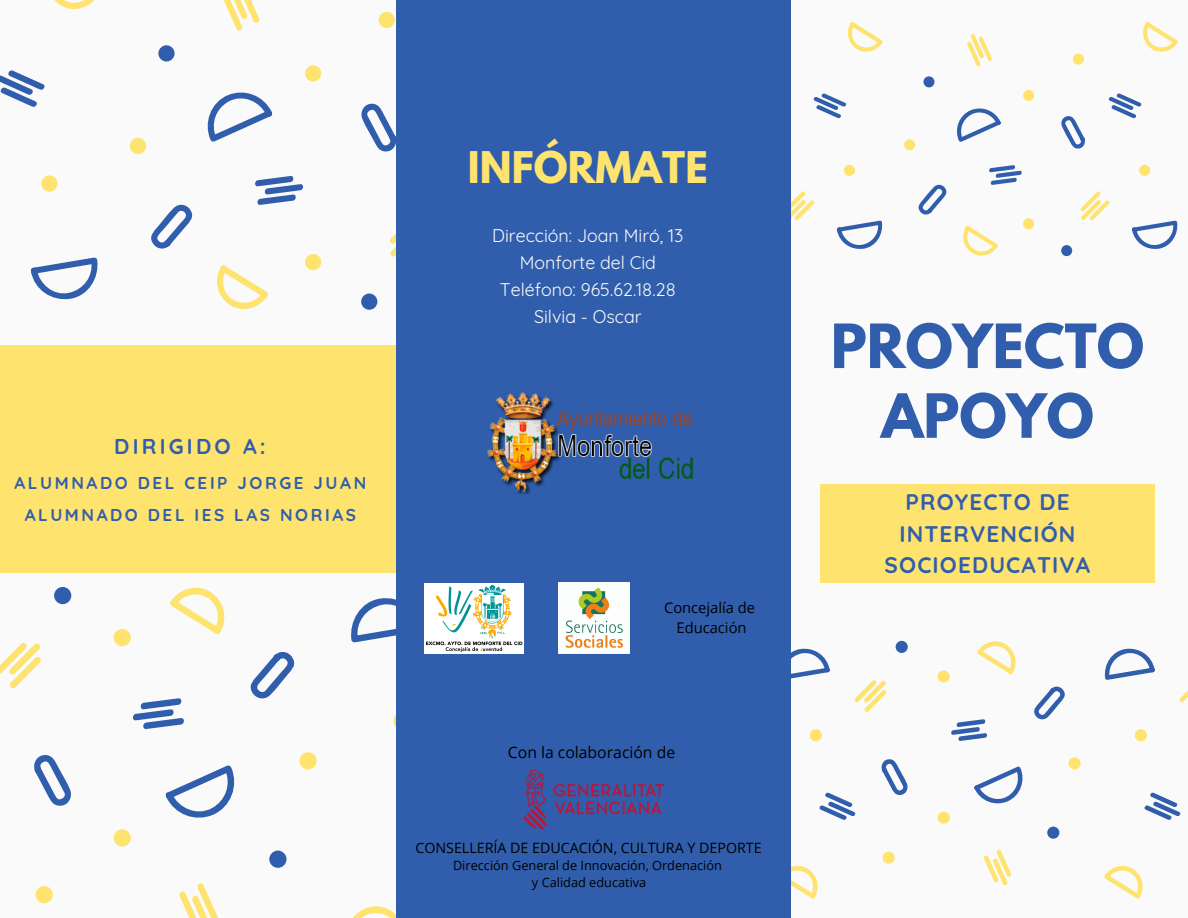
<style>
.page{position:relative;width:1188px;height:918px;background:#fafafa}
.page>*{position:absolute;margin:0;border:0;box-sizing:border-box;transform-origin:0 0}
.t1{font:700 54px "League Spartan";color:#305eac}
.t2{font:700 38.7px "League Spartan";color:#ffe36f}
.t3{font:700 22.5px/31.5px "Quicksand";letter-spacing:.05em;color:#305eac;text-align:center}
.t4{font:700 21.45px "Quicksand";letter-spacing:.15em;color:#305eac}
.t5{font:17.85px "Quicksand";color:#fafafa}
.t6{font:700 17.1px "Quicksand";letter-spacing:.15em;color:#305eac}
.t7{font:15.75px "Open Sans";color:#000}
.t8{font:14.7px "Open Sans";color:#000}
.t9{font:14.25px "Open Sans";color:#000}
.t10{font:12.75px "Open Sans";color:#000}
</style>
<div class="page">
<div style="left:820px;top:484px;width:334px;height:99px;background:#ffe36f"></div>
<svg style="left:1132px;top:221px;width:46px;height:28px"></svg>
<svg style="left:1108px;top:93px;width:34px;height:26px"></svg>
<svg style="left:1143px;top:22px;width:35px;height:30px"></svg>
<div style="left:1139px;top:165px;width:11px;height:11px;background:#ffe36f;border-radius:50%"></div>
<svg style="left:1061px;top:116px;width:24px;height:33px"></svg>
<div style="left:1061px;top:245px;width:11px;height:11px;background:#305eac;border-radius:50%"></div>
<svg style="left:1080px;top:191px;width:30px;height:30px"></svg>
<div style="left:1073px;top:54px;width:11px;height:11px;background:#ffe36f;border-radius:50%"></div>
<svg style="left:957px;top:108px;width:44px;height:34px"></svg>
<svg style="left:989px;top:165px;width:33px;height:20px"></svg>
<svg style="left:836px;top:221px;width:47px;height:28px"></svg>
<svg style="left:813px;top:93px;width:34px;height:26px"></svg>
<svg style="left:847px;top:22px;width:36px;height:30px"></svg>
<svg style="left:963px;top:226px;width:35px;height:30px"></svg>
<div style="left:844px;top:165px;width:11px;height:11px;background:#ffe36f;border-radius:50%"></div>
<div style="left:1023px;top:90px;width:11px;height:11px;background:#ffe36f;border-radius:50%"></div>
<svg style="left:918px;top:184px;width:29px;height:31px"></svg>
<div style="left:923px;top:76px;width:11px;height:11px;background:#305eac;border-radius:50%"></div>
<svg style="left:967px;top:34px;width:25px;height:33px"></svg>
<div style="left:1023px;top:218px;width:11px;height:11px;background:#ffe36f;border-radius:50%"></div>
<div style="left:904px;top:139px;width:11px;height:11px;background:#ffe36f;border-radius:50%"></div>
<svg style="left:791px;top:191px;width:24px;height:30px"></svg>
<svg style="left:791px;top:648px;width:39px;height:31px"></svg>
<svg style="left:819px;top:792px;width:37px;height:28px"></svg>
<svg style="left:791px;top:865px;width:27px;height:33px"></svg>
<div style="left:810px;top:729px;width:12px;height:12px;background:#ffe36f;border-radius:50%"></div>
<svg style="left:881px;top:759px;width:27px;height:36px"></svg>
<div style="left:896px;top:641px;width:12px;height:12px;background:#305eac;border-radius:50%"></div>
<svg style="left:854px;top:680px;width:33px;height:32px"></svg>
<div style="left:883px;top:852px;width:12px;height:12px;background:#ffe36f;border-radius:50%"></div>
<svg style="left:974px;top:766px;width:49px;height:38px"></svg>
<svg style="left:951px;top:719px;width:36px;height:22px"></svg>
<svg style="left:1104px;top:648px;width:51px;height:32px"></svg>
<svg style="left:1144px;top:792px;width:37px;height:28px"></svg>
<svg style="left:1104px;top:865px;width:39px;height:33px"></svg>
<svg style="left:977px;top:641px;width:39px;height:33px"></svg>
<div style="left:1135px;top:729px;width:12px;height:12px;background:#ffe36f;border-radius:50%"></div>
<div style="left:938px;top:812px;width:12px;height:12px;background:#ffe36f;border-radius:50%"></div>
<svg style="left:1034px;top:686px;width:31px;height:34px"></svg>
<div style="left:1047px;top:827px;width:12px;height:12px;background:#305eac;border-radius:50%"></div>
<svg style="left:984px;top:849px;width:28px;height:37px"></svg>
<div style="left:938px;top:670px;width:12px;height:13px;background:#ffe36f;border-radius:50%"></div>
<div style="left:1069px;top:757px;width:12px;height:12px;background:#ffe36f;border-radius:50%"></div>
<svg style="left:1179px;top:690px;width:9px;height:13px"></svg>
<svg style="left:361px;top:103px;width:35px;height:49px"></svg>
<div style="left:361px;top:294px;width:16px;height:16px;background:#305eac;border-radius:50%"></div>
<svg style="left:389px;top:233px;width:7px;height:24px"></svg>
<div style="left:379px;top:12px;width:16px;height:16px;background:#ffe36f;border-radius:50%"></div>
<svg style="left:207px;top:92px;width:66px;height:50px"></svg>
<svg style="left:255px;top:176px;width:48px;height:29px"></svg>
<svg style="left:30px;top:257px;width:68px;height:43px"></svg>
<svg style="left:0;top:70px;width:45px;height:37px"></svg>
<svg style="left:54px;top:0;width:40px;height:10px"></svg>
<svg style="left:217px;top:265px;width:51px;height:44px"></svg>
<div style="left:41px;top:175px;width:17px;height:17px;background:#ffe36f;border-radius:50%"></div>
<div style="left:305px;top:65px;width:16px;height:17px;background:#ffe36f;border-radius:50%"></div>
<svg style="left:151px;top:204px;width:42px;height:45px"></svg>
<div style="left:158px;top:45px;width:17px;height:17px;background:#305eac;border-radius:50%"></div>
<svg style="left:223px;top:0;width:37px;height:31px"></svg>
<div style="left:305px;top:254px;width:16px;height:16px;background:#ffe36f;border-radius:50%"></div>
<div style="left:130px;top:138px;width:16px;height:16px;background:#ffe36f;border-radius:50%"></div>
<svg style="left:34px;top:755px;width:37px;height:51px"></svg>
<div style="left:54px;top:587px;width:17px;height:17px;background:#305eac;border-radius:50%"></div>
<svg style="left:0;top:643px;width:41px;height:46px"></svg>
<div style="left:36px;top:886px;width:17px;height:17px;background:#ffe36f;border-radius:50%"></div>
<svg style="left:165px;top:765px;width:70px;height:53px"></svg>
<svg style="left:133px;top:698px;width:51px;height:31px"></svg>
<svg style="left:351px;top:598px;width:45px;height:45px"></svg>
<svg style="left:352px;top:906px;width:44px;height:12px"></svg>
<svg style="left:170px;top:587px;width:55px;height:47px"></svg>
<div style="left:394px;top:712px;width:17px;height:18px;background:#ffe36f;border-radius:50%"></div>
<div style="left:114px;top:829px;width:17px;height:18px;background:#ffe36f;border-radius:50%"></div>
<svg style="left:250px;top:652px;width:45px;height:47px"></svg>
<div style="left:269px;top:851px;width:18px;height:17px;background:#305eac;border-radius:50%"></div>
<svg style="left:179px;top:883px;width:39px;height:35px"></svg>
<div style="left:114px;top:629px;width:17px;height:17px;background:#ffe36f;border-radius:50%"></div>
<div style="left:299px;top:752px;width:18px;height:18px;background:#ffe36f;border-radius:50%"></div>
<div style="left:396px;top:0;width:395px;height:918px;background:#305eac"></div>
<div style="left:0;top:345px;width:396px;height:228px;background:#ffe36f"></div>
<img style="left:487px;top:392px;width:206px;height:101px">
<img style="left:559px;top:583px;width:71px;height:70px">
<img style="left:425px;top:583px;width:99px;height:70px">
<img style="left:523px;top:770px;width:141px;height:58px">
<p class="t4" style="left:114px;top:433px;width:153px">DIRIGIDO A:</p>
<p class="t6" style="left:15px;top:472px;width:353px">ALUMNADO DEL CEIP JORGE JUAN</p>
<p class="t6" style="left:25px;top:504px;width:333px">ALUMNADO DEL IES LAS NORIAS</p>
<p class="t2" style="left:468px;top:148px;width:241px">INFÓRMATE</p>
<p class="t5" style="left:492px;top:225px;width:193px">Dirección: Joan Miró, 13</p>
<p class="t5" style="left:520px;top:251px;width:138px">Monforte del Cid</p>
<p class="t5" style="left:500px;top:278px;width:177px">Teléfono: 965.62.18.28</p>
<p class="t5" style="left:534px;top:305px;width:109px">Silvia - Oscar</p>
<p class="t8" style="left:664px;top:597px;width:93px">Concejalía de</p>
<p class="t8" style="left:677px;top:618px;width:72px">Educación</p>
<p class="t7" style="left:508px;top:741px;width:169px">Con la colaboración de</p>
<p class="t9" style="left:415px;top:838px;width:348px">CONSELLERÍA DE EDUCACIÓN, CULTURA Y DEPORTE</p>
<p class="t10" style="left:453px;top:857px;width:270px">Dirección General de Innovación, Ordenación</p>
<p class="t10" style="left:532px;top:874px;width:116px">y Calidad educativa</p>
<p class="t1" style="left:831px;top:319px;width:315px">PROYECTO</p>
<p class="t1" style="left:881px;top:389px;width:214px">APOYO</p>
<p class="t3" style="left:885px;top:486px;width:207px">PROYECTO DE<br>INTERVENCIÓN<br>SOCIOEDUCATIVA</p>
</div>
